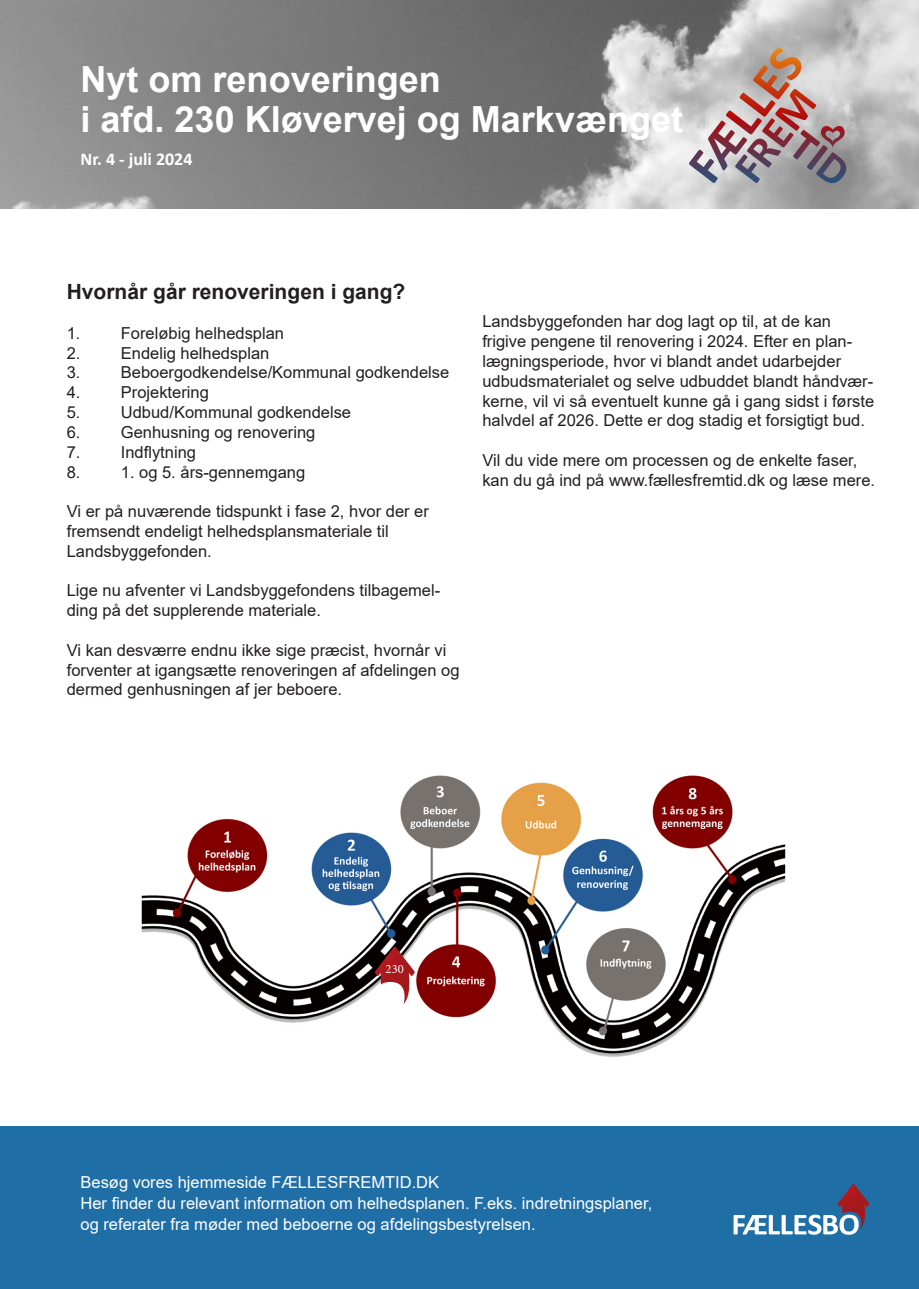
<style>
.page{position:relative;width:919px;height:1289px;background:#fff}
.page>*{position:absolute;margin:0;border:0;box-sizing:border-box;transform-origin:0 0}
.t1{font:700 36px "Arial";color:#fff}
.t2{font:700 21px "Arial";color:#231f20}
.t3{font:700 18px "Calibri";color:#fff}
.t4{font:16.5px/19.8px "Arial";color:#231f20}
.t5{font:16.5px "Arial";color:#fff}
.t6{font:12.6px "Minion Pro";color:#fff}
</style>
<div class="page">
<img style="left:141px;top:775px;width:645px;height:282px">
<img style="left:0;top:0;width:918px;height:208px">
<svg style="left:689px;top:48px;width:157px;height:135px;background:#b5a1a2"></svg>
<div style="left:0;top:1126px;width:918px;height:162px;background:#206ea6"></div>
<svg style="left:733px;top:1183px;width:136px;height:51px"></svg>
<svg style="left:374px;top:946px;width:41px;height:58px"></svg>
<p class="t1" style="left:80px;top:54px;width:362px">Nyt om renoveringen</p>
<p class="t1" style="left:80px;top:94px;width:604px">i afd. 230 Kløvervej og Markvænget</p>
<p class="t3" style="left:80px;top:147px;width:114px">Nr. 4 - juli 2024</p>
<p class="t2" style="left:67px;top:277px;width:340px">Hvornår går renoveringen i gang?</p>
<p class="t4" style="left:67px;top:323px;width:15px">1.</p>
<p class="t4" style="left:121px;top:323px;width:165px">Foreløbig helhedsplan</p>
<p class="t4" style="left:67px;top:343px;width:15px">2.</p>
<p class="t4" style="left:121px;top:343px;width:150px">Endelig helhedsplan</p>
<p class="t4" style="left:67px;top:362px;width:15px">3.</p>
<p class="t4" style="left:121px;top:362px;width:330px">Beboergodkendelse/Kommunal godkendelse</p>
<p class="t4" style="left:67px;top:382px;width:15px">4.</p>
<p class="t4" style="left:121px;top:382px;width:90px">Projektering</p>
<p class="t4" style="left:67px;top:402px;width:15px">5.</p>
<p class="t4" style="left:121px;top:402px;width:232px">Udbud/Kommunal godkendelse</p>
<p class="t4" style="left:67px;top:422px;width:15px">6.</p>
<p class="t4" style="left:121px;top:422px;width:196px">Genhusning og renovering</p>
<p class="t4" style="left:67px;top:442px;width:15px">7.</p>
<p class="t4" style="left:121px;top:442px;width:77px">Indflytning</p>
<p class="t4" style="left:67px;top:461px;width:15px">8.</p>
<p class="t4" style="left:121px;top:461px;width:186px">1. og 5. års-gennemgang</p>
<p class="t4" style="left:67px;top:501px;width:363px">Vi er på nuværende tidspunkt i fase 2, hvor der er fremsendt endeligt helhedsplansmateriale til</p>
<p class="t4" style="left:67px;top:541px;width:146px">Landsbyggefonden.</p>
<p class="t4" style="left:67px;top:580px;width:375px">Lige nu afventer vi Landsbyggefondens tilbagemel&shy;ding på det supplerende materiale.</p>
<p class="t4" style="left:67px;top:640px;width:394px">Vi kan desværre endnu ikke sige præcist, hvornår vi forventer at igangsætte renoveringen af afdelingen og dermed genhusningen af jer beboere.</p>
<p class="t4" style="left:482px;top:311px;width:393px">Landsbyggefonden har dog lagt op til, at de kan frigive pengene til renovering i 2024. Efter en plan&shy;lægningsperiode, hvor vi blandt andet udarbejder udbudsmaterialet og selve udbuddet blandt håndvær&shy;kerne, vil vi så eventuelt kunne gå i gang sidst i første halvdel af 2026. Dette er dog stadig et forsigtigt bud.</p>
<p class="t4" style="left:482px;top:450px;width:394px">Vil du vide mere om processen og de enkelte faser, kan du gå ind på www.fællesfremtid.dk og læse mere.</p>
<p class="t6" style="left:385px;top:960px;width:20px">230</p>
<p class="t5" style="left:80px;top:1170px;width:360px">Besøg vores hjemmeside FÆLLESFREMTID.DK</p>
<p class="t5" style="left:80px;top:1191px;width:573px">Her finder du relevant information om helhedsplanen. F.eks. indretningsplaner,</p>
<p class="t5" style="left:80px;top:1212px;width:456px">og referater fra møder med beboerne og afdelingsbestyrelsen.</p>
</div>
